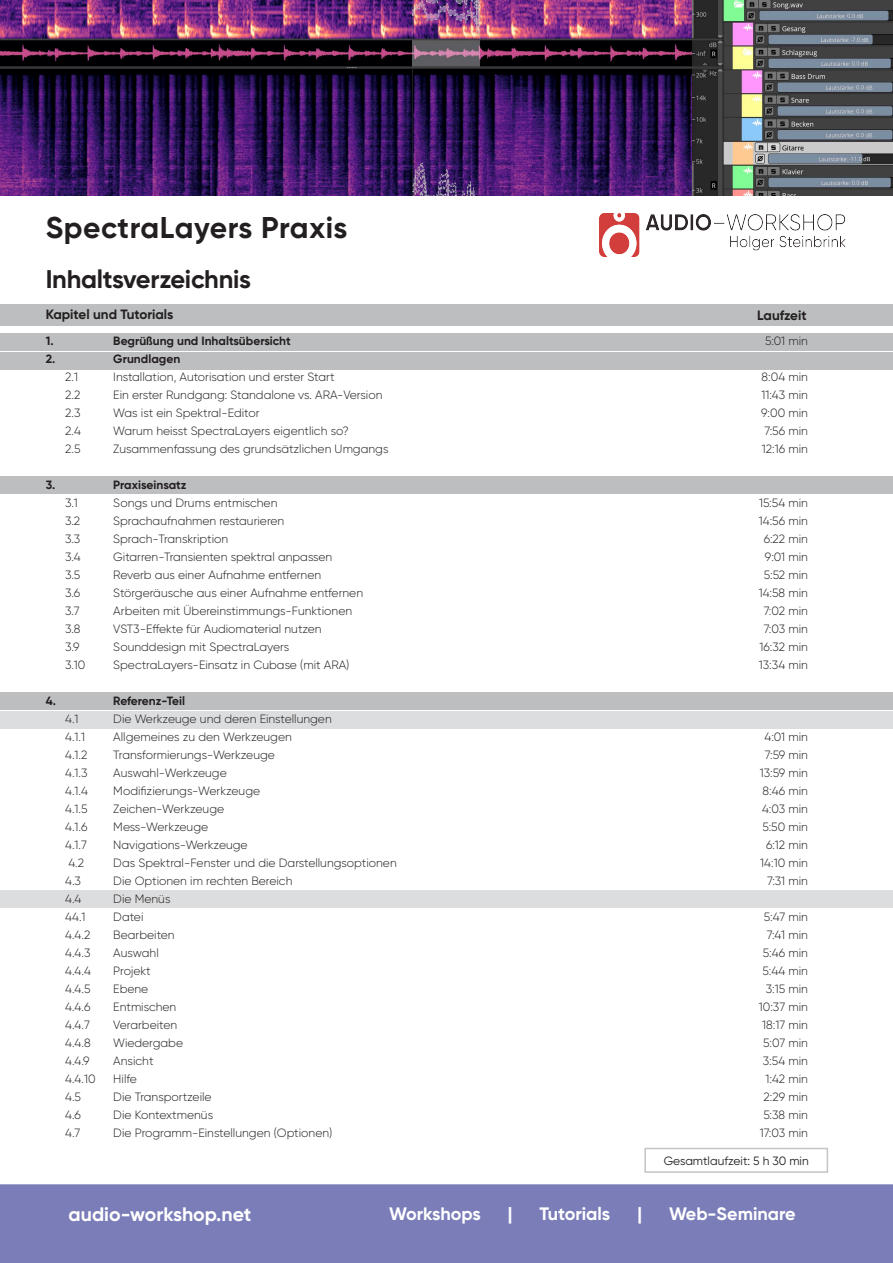
<style>
.page{position:relative;width:893px;height:1263px;background:#fff}
.page>*{position:absolute;margin:0;border:0;box-sizing:border-box;transform-origin:0 0}
.t1{font:700 30px "Gilroy";letter-spacing:.015em;color:#231f20}
.t2{font:700 25.5px "Gilroy";letter-spacing:-.01em;color:#231f20}
.t3{font:700 19.5px "Gilroy";color:#fff}
.t4{font:700 18px "Gilroy";color:#fff}
.t5{font:700 13.5px "Gilroy";color:#231f20}
.t6{font:300 12px/18px "Gilroy";color:#231f20}
.t7{font:700 12px/18px "Gilroy";color:#231f20}
.t8{font:12px "Gilroy";color:#231f20}
</style>
<div class="page">
<div style="left:0;top:890px;width:893px;height:17px;background:#dcddde"></div>
<div style="left:0;top:711px;width:893px;height:18px;background:#dcddde"></div>
<div style="left:0;top:477px;width:892px;height:17px;background:#bcbec0"></div>
<div style="left:0;top:692px;width:893px;height:17px;background:#bcbec0"></div>
<div style="left:0;top:352px;width:892px;height:18px;background:#bcbec0"></div>
<div style="left:0;top:333px;width:893px;height:17px;background:#bcbec0"></div>
<div style="left:0;top:304px;width:893px;height:22px;background:#bcbec0"></div>
<div style="left:0;top:1184px;width:893px;height:79px;background:#7b7db9"></div>
<img style="left:599px;top:214px;width:247px;height:42px">
<img style="left:0;top:0;width:893px;height:195px">
<div style="left:644px;top:1148px;width:184px;height:25px;border:2px solid #c3c5c7"></div>
<h1 class="t1" style="left:46px;top:209px;width:303px">SpectraLayers Praxis</h1>
<h2 class="t2" style="left:46px;top:264px;width:207px">Inhaltsverzeichnis</h2>
<p class="t5" style="left:46px;top:306px;width:129px">Kapitel und Tutorials</p>
<p class="t5" style="left:757px;top:307px;width:51px">Laufzeit</p>
<p class="t7" style="left:113px;top:332px;width:179px">Begrüßung und Inhaltsübersicht<br>Grundlagen</p>
<p class="t6" style="left:113px;top:368px;width:277px">Installation, Autorisation und erster Start<br>Ein erster Rundgang: Standalone vs. ARA-Version Was ist ein Spektral-Editor<br>Warum heisst SpectraLayers eigentlich so?<br>Zusammenfassung des grundsätzlichen Umgangs</p>
<p class="t7" style="left:113px;top:476px;width:75px">Praxiseinsatz</p>
<p class="t6" style="left:113px;top:494px;width:251px">Songs und Drums entmischen Sprachaufnahmen restaurieren Sprach-Transkription<br>Gitarren-Transienten spektral anpassen Reverb aus einer Aufnahme entfernen Störgeräusche aus einer Aufnahme entfernen Arbeiten mit Übereinstimmungs-Funktionen VST3-Effekte für Audiomaterial nutzen Sounddesign mit SpectraLayers SpectraLayers-Einsatz in Cubase (mit ARA)</p>
<p class="t7" style="left:113px;top:692px;width:73px">Referenz-Teil</p>
<p class="t6" style="left:113px;top:710px;width:285px">Die Werkzeuge und deren Einstellungen<br>Allgemeines zu den Werkzeugen<br>Transformierungs-Werkzeuge<br>Auswahl-Werkzeuge<br>Modifizierungs-Werkzeuge<br>Zeichen-Werkzeuge<br>Mess-Werkzeuge<br>Navigations-Werkzeuge<br>Das Spektral-Fenster und die Darstellungsoptionen<br>Die Optionen im rechten Bereich<br>Die Menüs<br>Datei<br>Bearbeiten<br>Auswahl<br>Projekt<br>Ebene<br>Entmischen<br>Verarbeiten<br>Wiedergabe<br>Ansicht<br>Hilfe<br>Die Transportzeile<br>Die Kontextmenüs<br>Die Programm-Einstellungen (Optionen)</p>
<p class="t6" style="left:765px;top:332px;width:44px">5:01 min</p>
<p class="t6" style="left:761px;top:368px;width:48px;text-align:justify">8:04 min 11:43 min 9:00 min 7:56 min 12:16 min</p>
<p class="t7" style="left:46px;top:332px;width:11px">1.<br>2.</p>
<p class="t6" style="left:65px;top:368px;width:17px">2.1<br>2.2<br>2.3<br>2.4<br>2.5</p>
<p class="t7" style="left:46px;top:476px;width:11px">3.</p>
<p class="t6" style="left:65px;top:494px;width:22px">3.1<br>3.2<br>3.3<br>3.4<br>3.5<br>3.6<br>3.7<br>3.8<br>3.9<br>3.10</p>
<p class="t6" style="left:759px;top:494px;width:51px;text-align:center">15:54 min<br>14:56 min<br>6:22 min<br>9:01 min<br>5:52 min<br>14:58 min<br>7:02 min<br>7:03 min<br>16:32 min<br>13:34 min</p>
<p class="t7" style="left:46px;top:692px;width:12px">4.</p>
<p class="t6" style="left:65px;top:710px;width:32px">4.1<br>4.1.1<br>4.1.2<br>4.1.3<br>4.1.4<br>4.1.5<br>4.1.6<br>4.1.7<br>4.2<br>4.3<br>4.4<br>44.1<br>4.4.2<br>4.4.3<br>4.4.4<br>4.4.5<br>4.4.6<br>4.4.7<br>4.4.8<br>4.4.9<br>4.4.10<br>4.5<br>4.6<br>4.7</p>
<p class="t6" style="left:760px;top:728px;width:50px;text-align:right">4:01 min<br>7:59 min<br>13:59 min<br>8:46 min<br>4:03 min<br>5:50 min<br>6:12 min<br>14:10 min<br>7:31 min</p>
<p class="t6" style="left:759px;top:908px;width:51px;text-align:right">5:47 min<br>7:41 min<br>5:46 min<br>5:44 min<br>3:15 min<br>10:37 min<br>18:17 min<br>5:07 min<br>3:54 min<br>1:42 min<br>2:29 min<br>5:38 min<br>17:03 min</p>
<p class="t8" style="left:664px;top:1153px;width:146px">Gesamtlaufzeit: 5 h 30 min</p>
<h3 class="t3" style="left:69px;top:1202px;width:184px">audio-workshop.net</h3>
<h3 class="t4" style="left:389px;top:1202px;width:93px">Workshops</h3>
<h3 class="t4" style="left:508px;top:1202px;width:6px">|</h3>
<h3 class="t4" style="left:540px;top:1202px;width:72px">Tutorials</h3>
<h3 class="t4" style="left:637px;top:1202px;width:6px">|</h3>
<h3 class="t4" style="left:669px;top:1202px;width:128px">Web-Seminare</h3>
</div>
